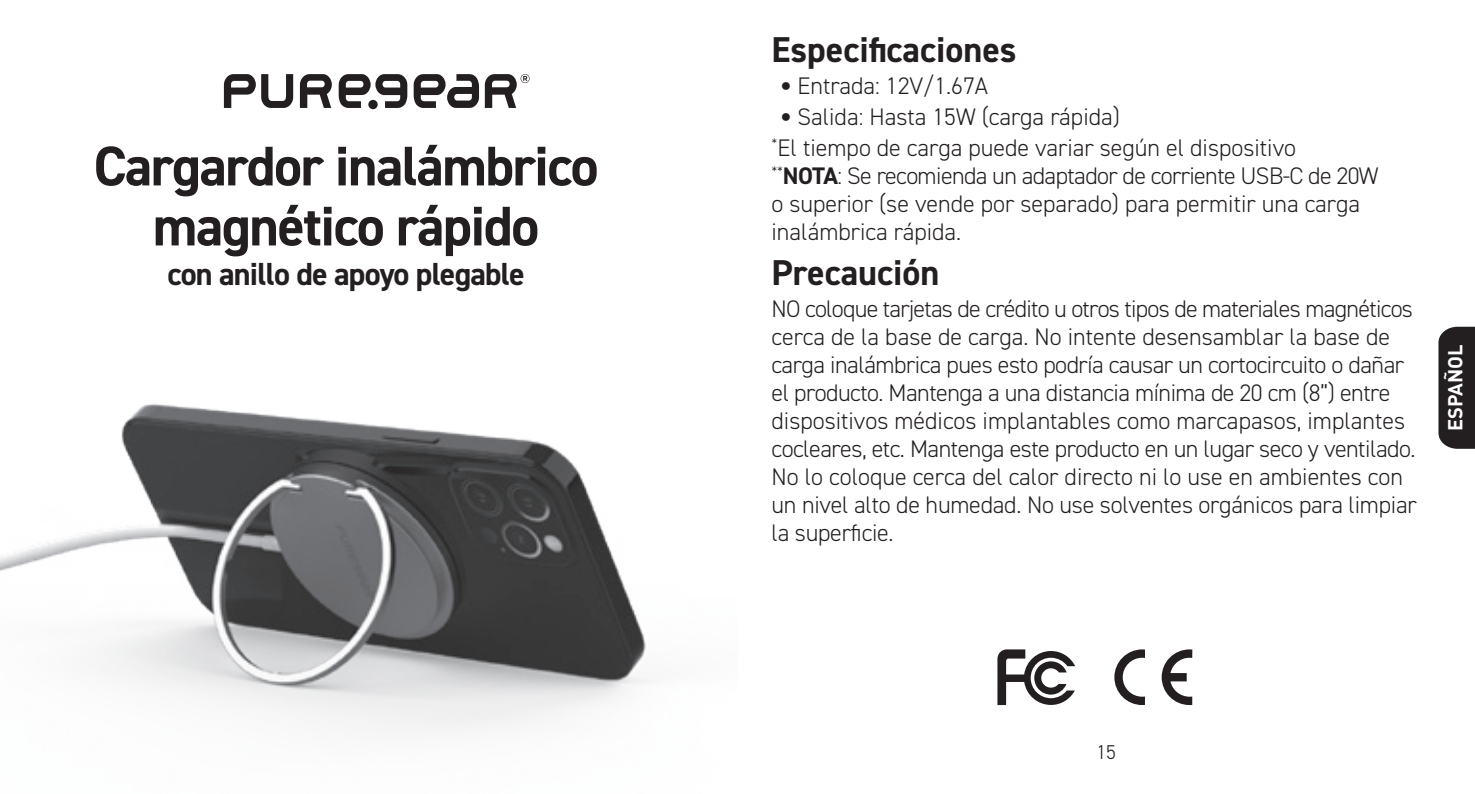
<style>
.page{position:relative;width:1475px;height:794px;background:#fff}
.page>*{position:absolute;margin:0;border:0;box-sizing:border-box;transform-origin:0 0}
.t1{font:700 56px/60px "DIN2014";letter-spacing:-.025em;color:#231f20;text-align:center}
.Section_Title_Spacin{font:700 36px "DIN2014";color:#231f20}
.t2{font:700 32px "DIN2014";letter-spacing:-.025em;color:#231f20}
.Body_Copy{font:300 24px/28px "DIN2014";letter-spacing:-.01em;color:#231f20}
.t3{font:700 20px "DIN";color:#fff}
.t4{font:300 20px "DIN2014";color:#231f20}
.s1{font-family:"DIN"}
.s2{font-weight:700}
</style>
<div class="page">
<img style="left:0;top:77px;width:652px;height:656px">
<svg style="left:224px;top:74px;width:69px;height:34px"></svg>
<svg style="left:300px;top:74px;width:32px;height:34px"></svg>
<svg style="left:485px;top:74px;width:44px;height:34px"></svg>
<svg style="left:413px;top:74px;width:66px;height:34px"></svg>
<svg style="left:338px;top:74px;width:69px;height:34px"></svg>
<div style="left:1438px;top:327px;width:36px;height:122px;background:#231f20"></div>
<svg style="left:997px;top:649px;width:77px;height:56px"></svg>
<svg style="left:1114px;top:649px;width:30px;height:56px"></svg>
<svg style="left:1161px;top:649px;width:31px;height:56px"></svg>
<p class="t1" style="left:93px;top:135px;width:506px">Cargardor inalámbrico magnético rápido</p>
<p class="t2" style="left:167px;top:253px;width:359px">con anillo de apoyo plegable</p>
<p class="Section_Title_Spacin" style="left:771px;top:26px;width:246px">Especificaciones</p>
<p class="Body_Copy" style="left:779px;top:72px;width:210px"><span class="s1">•</span> Entrada: 12V/1.67A</p>
<p class="Body_Copy" style="left:779px;top:103px;width:342px"><span class="s1">•</span> Salida: Hasta 15W (carga rápida)</p>
<p class="Body_Copy" style="left:771px;top:134px;width:608px"><sup>*</sup>El tiempo de carga puede variar según el dispositivo<br><sup>**</sup><span class="s2">NOTA</span>: Se recomienda un adaptador de corriente USB-C de 20W o superior (se vende por separado) para permitir una carga inalámbrica rápida.</p>
<p class="Section_Title_Spacin" style="left:771px;top:248px;width:169px">Precaución</p>
<p class="Body_Copy" style="left:771px;top:295px;width:646px">NO coloque tarjetas de crédito u otros tipos de materiales magnéticos cerca de la base de carga. No intente desensamblar la base de carga inalámbrica pues esto podría causar un cortocircuito o dañar el producto. Mantenga a una distancia mínima de 20 cm (8”) entre dispositivos médicos implantables como marcapasos, implantes cocleares, etc. Mantenga este producto en un lugar seco y ventilado.<br>No lo coloque cerca del calor directo ni lo use en ambientes con un nivel alto de humedad. No use solventes orgánicos para limpiar la superficie.</p>
<p class="t3" style="left:1441px;top:431px;width:88px;rotate:-90deg">ESPAÑOL</p>
<p class="t4" style="left:1096px;top:740px;width:21px">15</p>
</div>
